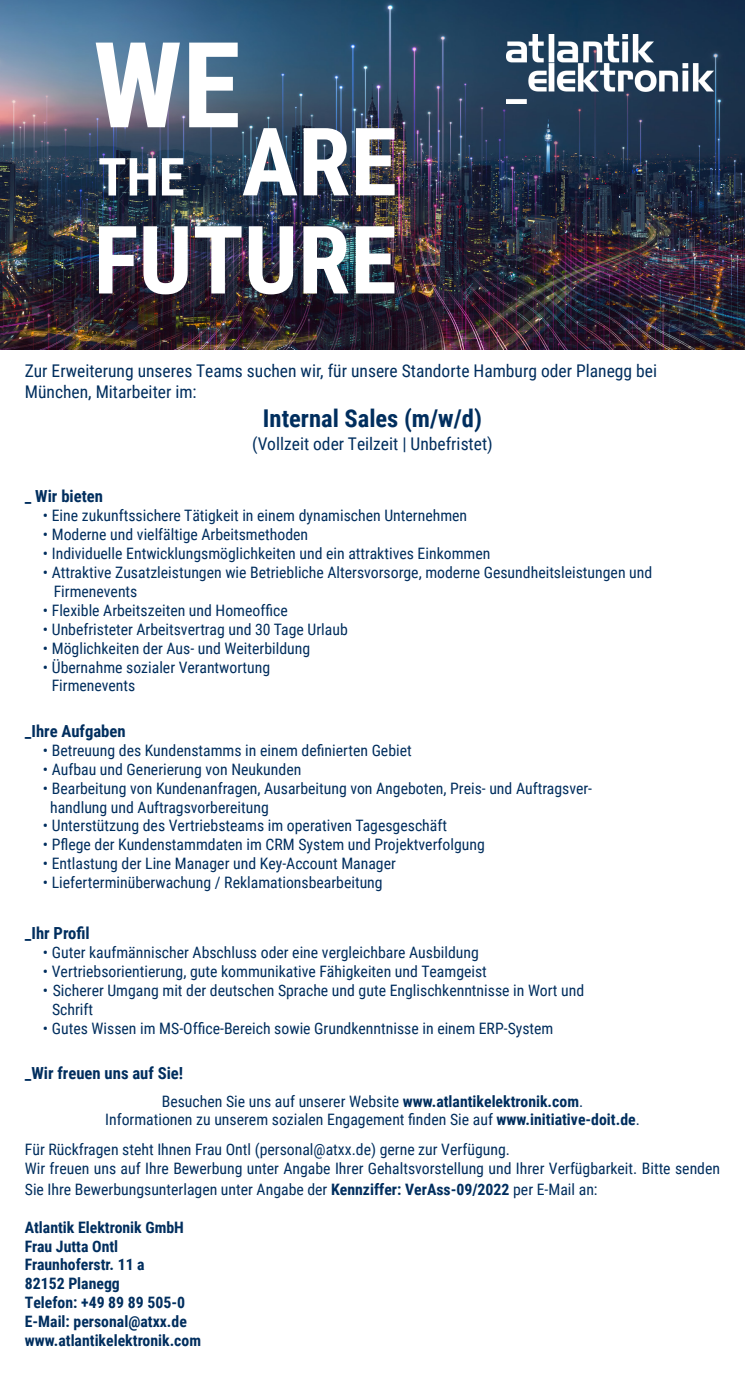
<style>
.page{position:relative;width:745px;height:1375px;background:#fff}
.page>*{position:absolute;margin:0;border:0;box-sizing:border-box;transform-origin:0 0}
.t1{font:700 119px "Roboto Condensed";color:#fff}
.t2{font:700 94.5px "Roboto Condensed";color:#fff}
.t3{font:700 52.5px "Roboto Condensed";color:#fff}
.t4{font:700 24.5px "Roboto Condensed";color:#002e5e}
.t5{font:17.5px "Roboto Condensed";color:#002e5e}
.t6{font:700 16.62px "Roboto Condensed";color:#002e5e}
.t7{font:15.75px/18.9px "Roboto Condensed";color:#002e5e}
.t8{font:700 15.75px "Roboto Condensed";color:#002e5e}
.s1{font-weight:700}
</style>
<div class="page">
<img style="left:0;top:0;width:744px;height:349px">
<img style="left:506px;top:34px;width:206px;height:69px">
<p class="t1" style="left:93px;top:2px;width:149px">WE</p>
<p class="t2" style="left:241px;top:95px;width:157px">ARE</p>
<p class="t3" style="left:98px;top:140px;width:88px">THE</p>
<p class="t2" style="left:93px;top:194px;width:304px">FUTURE</p>
<p class="t5" style="left:25px;top:358px;width:633px">Zur Erweiterung unseres Teams suchen wir, für unsere Standorte Hamburg oder Planegg bei</p>
<p class="t5" style="left:25px;top:379px;width:173px">München, Mitarbeiter im:</p>
<p class="t4" style="left:263px;top:401px;width:220px">Internal Sales (m/w/d)</p>
<p class="t5" style="left:252px;top:432px;width:242px">(Vollzeit oder Teilzeit | Unbefristet)</p>
<p class="t6" style="left:25px;top:484px;width:80px">_ Wir bieten</p>
<p class="t7" style="left:43px;top:505px;width:425px">• Eine zukunftssichere Tätigkeit in einem dynamischen Unternehmen</p>
<p class="t7" style="left:43px;top:524px;width:266px">• Moderne und vielfältige Arbeitsmethoden</p>
<p class="t7" style="left:43px;top:543px;width:449px">• Individuelle Entwicklungsmöglichkeiten und ein attraktives Einkommen</p>
<p class="t7" style="left:43px;top:562px;width:610px">• Attraktive Zusatzleistungen wie Betriebliche Altersvorsorge, moderne Gesundheitsleistungen und</p>
<p class="t7" style="left:54px;top:581px;width:85px">Firmenevents</p>
<p class="t7" style="left:43px;top:600px;width:246px">• Flexible Arbeitszeiten und Homeoffice</p>
<p class="t7" style="left:43px;top:619px;width:306px">• Unbefristeter Arbeitsvertrag und 30 Tage Urlaub</p>
<p class="t7" style="left:43px;top:638px;width:269px">• Möglichkeiten der Aus- und Weiterbildung</p>
<p class="t7" style="left:43px;top:656px;width:229px">• Übernahme sozialer Verantwortung</p>
<p class="t7" style="left:52px;top:675px;width:85px">Firmenevents</p>
<p class="t6" style="left:25px;top:719px;width:102px">_Ihre Aufgaben</p>
<p class="t7" style="left:43px;top:740px;width:370px">• Betreuung des Kundenstamms in einem definierten Gebiet</p>
<p class="t7" style="left:43px;top:759px;width:260px">• Aufbau und Generierung von Neukunden</p>
<p class="t7" style="left:50px;top:777px;width:543px;text-indent:-7px">• Bearbeitung von Kundenanfragen, Ausarbeitung von Angeboten, Preis- und Auftragsver&shy;handlung und Auftragsvorbereitung</p>
<p class="t7" style="left:43px;top:815px;width:405px">• Unterstützung des Vertriebsteams im operativen Tagesgeschäft</p>
<p class="t7" style="left:43px;top:834px;width:443px">• Pflege der Kundenstammdaten im CRM System und Projektverfolgung</p>
<p class="t7" style="left:43px;top:853px;width:354px">• Entlastung der Line Manager und Key-Account Manager</p>
<p class="t7" style="left:43px;top:872px;width:341px">• Lieferterminüberwachung / Reklamationsbearbeitung</p>
<p class="t6" style="left:25px;top:921px;width:66px">_Ihr Profil</p>
<p class="t7" style="left:43px;top:942px;width:437px">• Guter kaufmännischer Abschluss oder eine vergleichbare Ausbildung</p>
<p class="t7" style="left:43px;top:961px;width:445px">• Vertriebsorientierung, gute kommunikative Fähigkeiten und Teamgeist</p>
<p class="t7" style="left:52px;top:980px;width:533px;text-indent:-9px">• Sicherer Umgang mit der deutschen Sprache und gute Englischkenntnisse in Wort und<br>Schrift</p>
<p class="t7" style="left:43px;top:1017px;width:511px">• Gutes Wissen im MS-Office-Bereich sowie Grundkenntnisse in einem ERP-System</p>
<p class="t6" style="left:25px;top:1060px;width:160px">_Wir freuen uns auf Sie!</p>
<p class="t7" style="left:162px;top:1090px;width:422px">Besuchen Sie uns auf unserer Website <span class="s1">www.atlantikelektronik.com</span>.</p>
<p class="t7" style="left:105px;top:1109px;width:536px">Informationen zu unserem sozialen Engagement finden Sie auf <span class="s1">www.initiative-doit.de</span>.</p>
<p class="t7" style="left:25px;top:1139px;width:486px">Für Rückfragen steht Ihnen Frau Ontl (personal@atxx.de) gerne zur Verfügung.</p>
<p class="t7" style="left:25px;top:1157px;width:696px;line-height:21px">Wir freuen uns auf Ihre Bewerbung unter Angabe Ihrer Gehaltsvorstellung und Ihrer Verfügbarkeit. Bitte senden<br>Sie Ihre Bewerbungsunterlagen unter Angabe der <span class="s1">Kennziffer: VerAss-09/2022</span> per E-Mail an:</p>
<p class="t8" style="left:25px;top:1215px;width:160px">Atlantik Elektronik GmbH</p>
<p class="t8" style="left:25px;top:1234px;width:95px">Frau Jutta Ontl</p>
<p class="t8" style="left:25px;top:1253px;width:121px">Fraunhoferstr. 11 a</p>
<p class="t8" style="left:25px;top:1272px;width:96px">82152 Planegg</p>
<p class="t8" style="left:25px;top:1291px;width:162px">Telefon: +49 89 89 505-0</p>
<p class="t8" style="left:25px;top:1310px;width:163px">E-Mail: personal@atxx.de</p>
<p class="t8" style="left:25px;top:1329px;width:178px">www.atlantikelektronik.com</p>
</div>
